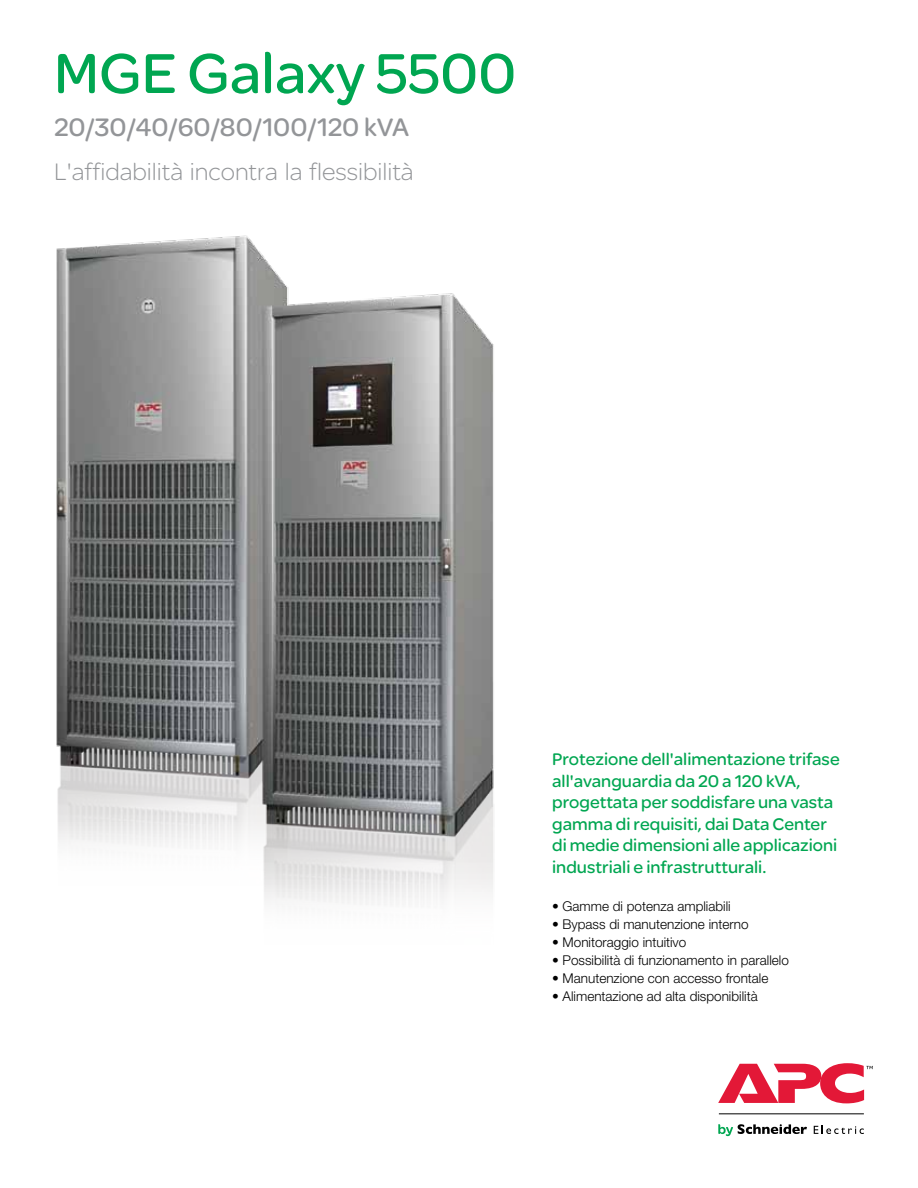
<style>
.page{position:relative;width:918px;height:1188px;background:#fff}
.page>*{position:absolute;margin:0;border:0;box-sizing:border-box;transform-origin:0 0}
.t1{font:60px "SE Optimist";color:#00a651}
.t2{font:27px "SE Optimist";color:#939598}
.t3{font:300 25.5px "SE Optimist";color:#939598}
.t4{font:18px/21.6px "SE Optimist";color:#00a651}
.t5{font:300 13.5px "Helvetica Neue";color:#000}
</style>
<div class="page">
<img style="left:56px;top:235px;width:438px;height:670px">
<svg style="left:718px;top:1124px;width:89px;height:12px"></svg>
<svg style="left:814px;top:1126px;width:50px;height:8px"></svg>
<hr style="left:719px;top:1113px;width:145px;height:1px;background:#000">
<svg style="left:718px;top:1063px;width:155px;height:40px"></svg>
<h1 class="t1" style="left:54px;top:31px;width:464px">MGE Galaxy 5500</h1>
<h2 class="t2" style="left:54px;top:109px;width:357px">20/30/40/60/80/100/120 kVA</h2>
<h3 class="t3" style="left:54px;top:155px;width:361px">L'affidabilità incontra la flessibilità</h3>
<p class="t4" style="left:552px;top:748px;width:289px">Protezione dell'alimentazione trifase all'avanguardia da 20 a 120 kVA, progettata per soddisfare una vasta gamma di requisiti, dai Data Center di medie dimensioni alle applicazioni industriali e infrastrutturali.</p>
<p class="t5" style="left:552px;top:898px;width:180px">• Gamme di potenza ampliabili</p>
<p class="t5" style="left:552px;top:916px;width:198px">• Bypass di manutenzione interno</p>
<p class="t5" style="left:552px;top:934px;width:136px">• Monitoraggio intuitivo</p>
<p class="t5" style="left:552px;top:952px;width:238px">• Possibilità di funzionamento in parallelo</p>
<p class="t5" style="left:552px;top:970px;width:218px">• Manutenzione con accesso frontale</p>
<p class="t5" style="left:552px;top:988px;width:207px">• Alimentazione ad alta disponibilità</p>
</div>
